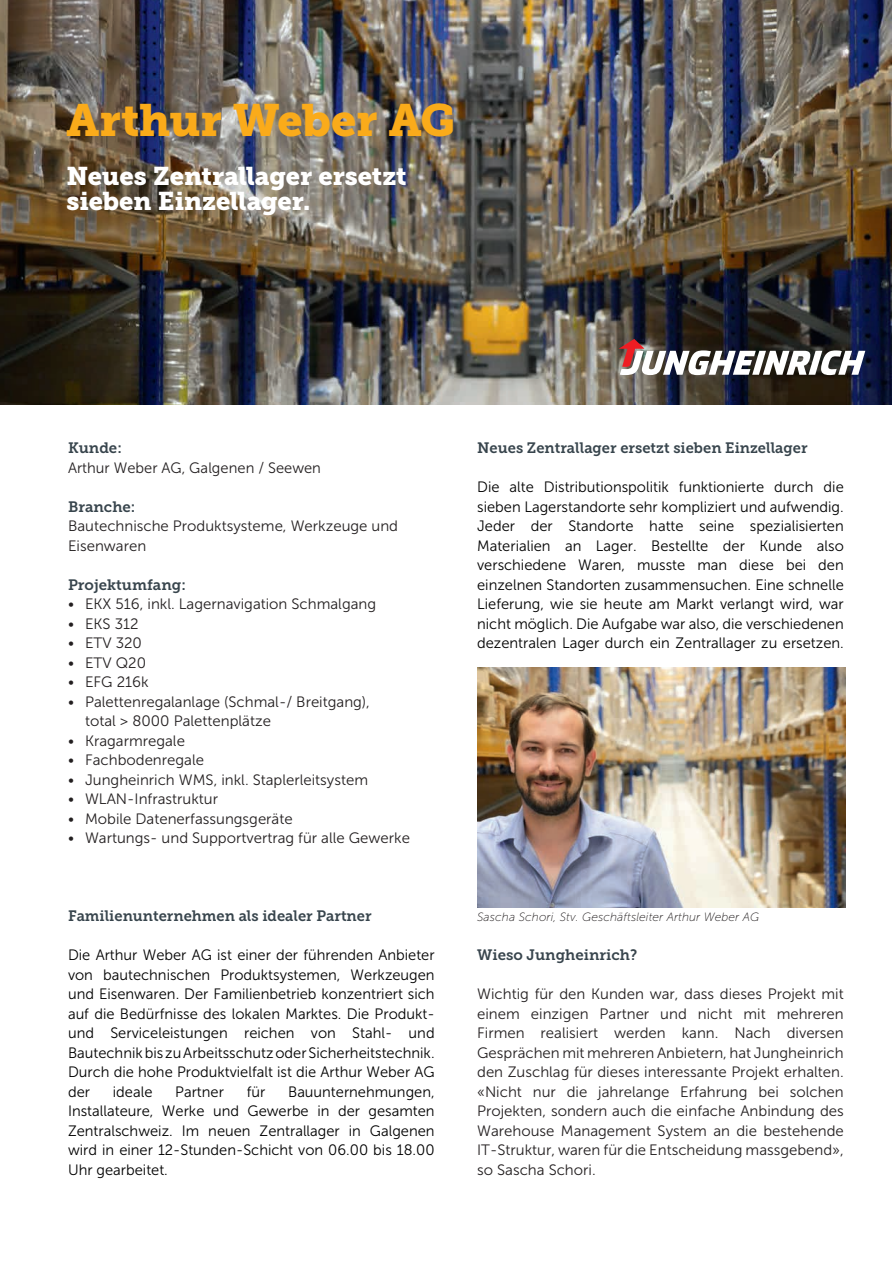
<style>
.page{position:relative;width:893px;height:1263px;background:#fff}
.page>*{position:absolute;margin:0;border:0;box-sizing:border-box;transform-origin:0 0}
.t1{font:45px "Museo Slab 900";letter-spacing:-.005em;color:#faab1a}
.t2{font:25.5px/25.2px "Museo Slab 900";letter-spacing:-.005em;color:#fff}
.t3{font:15px/19.5px "Museo Sans 300";color:#000;text-align:justify}
.t4{font:15px/19.5px "Museo Sans 300";color:#231f20}
.t5{font:15px "Museo Slab 700";color:#38454d}
.t6{font:italic 12px "Museo Sans 100";letter-spacing:.005em;color:#231f20}
</style>
<div class="page">
<img style="left:0;top:0;width:892px;height:405px">
<svg style="left:619px;top:339px;width:246px;height:36px"></svg>
<img style="left:477px;top:668px;width:368px;height:240px">
<h1 class="t1" style="left:67px;top:94px;width:390px">Arthur Weber AG</h1>
<h2 class="t2" style="left:67px;top:164px;width:341px">Neues Zentrallager ersetzt sieben Einzellager.</h2>
<p class="t5" style="left:68px;top:439px;width:55px">Kunde:</p>
<p class="t4" style="left:68px;top:458px;width:254px">Arthur Weber AG, Galgenen / Seewen</p>
<p class="t5" style="left:68px;top:498px;width:69px">Branche:</p>
<p class="t4" style="left:68px;top:516px;width:332px">Bautechnische Produktsysteme, Werkzeuge und<br>Eisenwaren</p>
<p class="t5" style="left:68px;top:576px;width:119px">Projektumfang:</p>
<p class="t4" style="left:68px;top:594px;width:310px">• EKX 516, inkl. Lagernavigation Schmalgang</p>
<p class="t4" style="left:68px;top:614px;width:72px">• EKS 312</p>
<p class="t4" style="left:68px;top:633px;width:75px">• ETV 320</p>
<p class="t4" style="left:68px;top:653px;width:80px">• ETV Q20</p>
<p class="t4" style="left:68px;top:672px;width:82px">• EFG 216k</p>
<p class="t4" style="left:85px;top:692px;width:286px;text-indent:-17px">• Palettenregalanlage (Schmal-/ Breitgang), total &gt; 8000 Palettenplätze</p>
<p class="t4" style="left:68px;top:731px;width:118px">• Kragarmregale</p>
<p class="t4" style="left:68px;top:750px;width:138px">• Fachbodenregale</p>
<p class="t4" style="left:68px;top:770px;width:302px">• Jungheinrich WMS, inkl. Staplerleitsystem</p>
<p class="t4" style="left:68px;top:789px;width:152px">• WLAN-Infrastruktur</p>
<p class="t4" style="left:68px;top:809px;width:226px">• Mobile Datenerfassungsgeräte</p>
<p class="t4" style="left:68px;top:828px;width:343px">• Wartungs- und Supportvertrag für alle Gewerke</p>
<p class="t5" style="left:68px;top:907px;width:305px">Familienunternehmen als idealer Partner</p>
<p class="t3" style="left:68px;top:945px;width:368px">Die Arthur Weber AG ist einer der führenden Anbieter von bautechnischen Produktsystemen, Werkzeugen und Eisenwaren. Der Familienbetrieb konzentriert sich auf die Bedürfnisse des lokalen Marktes. Die Produkt&shy;und Serviceleistungen reichen von Stahl- und Bautechnik bis zu Arbeitsschutz oder Sicherheitstechnik.<br>Durch die hohe Produktvielfalt ist die Arthur Weber AG der</p>
<p class="t3" style="left:113px;top:1082px;width:41px">ideale</p>
<p class="t3" style="left:175px;top:1082px;width:50px">Partner</p>
<p class="t3" style="left:247px;top:1082px;width:20px">für</p>
<p class="t3" style="left:68px;top:1082px;width:368px;text-indent:220px">Bauunternehmungen, Installateure, Werke und Gewerbe in der gesamten Zentralschweiz. Im neuen Zentrallager in Galgenen wird in einer 12-Stunden-Schicht von 06.00 bis 18.00<br>Uhr gearbeitet.</p>
<p class="t5" style="left:477px;top:439px;width:332px">Neues Zentrallager ersetzt sieben Einzellager</p>
<p class="t3" style="left:477px;top:477px;width:368px">Die alte Distributionspolitik funktionierte durch die sieben Lagerstandorte sehr kompliziert und aufwendig.<br>Jeder der Standorte hatte seine spezialisierten Materialien an Lager. Bestellte der Kunde also verschiedene Waren, musste man diese bei den einzelnen Standorten zusammensuchen. Eine schnelle Lieferung, wie sie heute am Markt verlangt wird, war nicht möglich. Die Aufgabe war also, die verschiedenen dezentralen Lager durch ein Zentrallager zu ersetzen.</p>
<p class="t6" style="left:477px;top:911px;width:284px">Sascha Schori, Stv. Geschäftsleiter Arthur Weber AG</p>
<p class="t5" style="left:477px;top:946px;width:162px">Wieso Jungheinrich?</p>
<p class="t4" style="left:477px;top:984px;width:368px;text-align:justify">Wichtig für den Kunden war, dass dieses Projekt mit einem einzigen Partner und nicht mit mehreren Firmen realisiert werden kann. Nach diversen Gesprächen mit mehreren Anbietern, hat Jungheinrich den Zuschlag für dieses interessante Projekt erhalten. «Nicht nur die jahrelange Erfahrung bei solchen Projekten, sondern auch die einfache Anbindung des Warehouse Management System an die bestehende IT-Struktur, waren für die Entscheidung massgebend», so Sascha Schori.</p>
</div>
